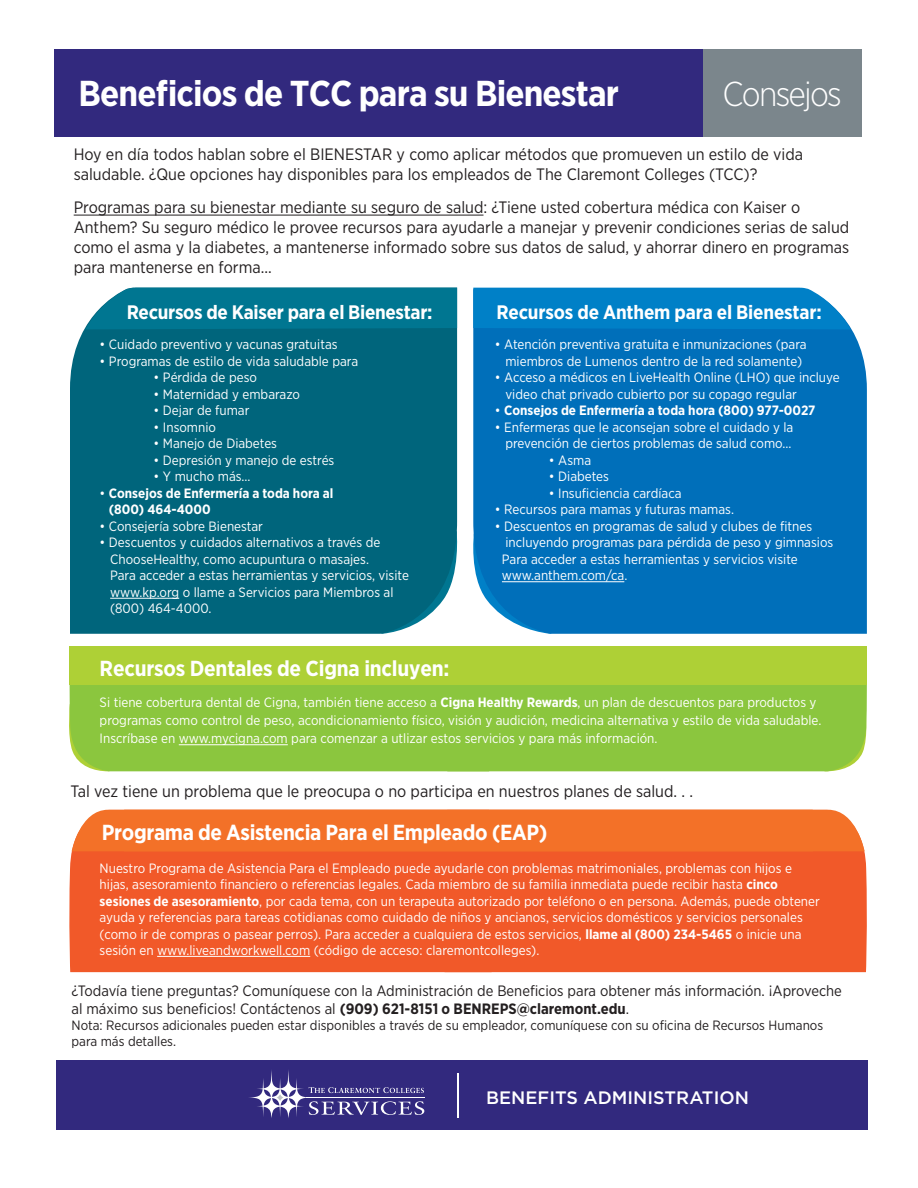
<style>
.page{position:relative;width:918px;height:1188px;background:#fff}
.page>*{position:absolute;margin:0;border:0;box-sizing:border-box;transform-origin:0 0}
.t1{font:700 36px "Gotham Narrow";letter-spacing:-.025em;color:#fff}
.t2{font:300 34.5px "Gotham Narrow";letter-spacing:-.05em;color:#fff}
.t3{font:700 21.75px "Gotham Narrow";letter-spacing:-.015em;color:#fff}
.t4{font:700 19.5px "Gotham Narrow";letter-spacing:-.015em;color:#fff}
.t5{font:500 18px "Gotham";color:#fff}
.t6{font:16.5px/19.8px "Gotham Narrow";color:#231f20}
.t7{font:15px/18px "Gotham Narrow";color:#231f20}
.t8{font:13.5px/16.5px "Gotham Narrow";color:#fff}
.t9{font:13.5px/16.2px "Gotham Narrow";color:#231f20}
.t10{font:700 13.5px/16.5px "Gotham Narrow";color:#fff}
.s1{font-weight:400}
.s2{font-weight:700}
</style>
<div class="page">
<div style="left:69px;top:850px;width:376px;height:122px;background:#f15929"></div>
<div style="left:445px;top:851px;width:422px;height:121px;background:#f15929"></div>
<div style="left:492px;top:685px;width:375px;height:86px;background:#8bc63e"></div>
<div style="left:69px;top:646px;width:423px;height:125px;background:#8bc63e"></div>
<div style="left:70px;top:646px;width:797px;height:39px;background:#aed036"></div>
<div style="left:473px;top:328px;width:394px;height:306px;background:#006fba"></div>
<div style="left:473px;top:288px;width:378px;height:41px;background:#0080c7"></div>
<div style="left:54px;top:50px;width:650px;height:87px;background:#32297e"></div>
<div style="left:704px;top:50px;width:158px;height:87px;background:#7b868c"></div>
<div style="left:56px;top:1060px;width:811px;height:70px;background:#32297e"></div>
<hr style="left:74px;top:215px;width:409px;height:1px;background:#231f20">
<hr style="left:502px;top:581px;width:122px;height:1px;background:#fff">
<svg style="left:249px;top:1070px;width:175px;height:48px"></svg>
<div style="left:70px;top:328px;width:387px;height:306px;background:#00657c"></div>
<hr style="left:110px;top:598px;width:69px;height:1px;background:#fff">
<div style="left:85px;top:288px;width:372px;height:41px;background:#007691"></div>
<hr style="left:179px;top:744px;width:109px;height:1px;background:#fff">
<hr style="left:157px;top:956px;width:153px;height:1px;background:#fff">
<hr style="left:457px;top:1074px;width:2px;height:44px;background:#fff">
<div style="left:72px;top:810px;width:793px;height:41px;background:#f37128"></div>
<h1 class="t1" style="left:79px;top:70px;width:542px">Beneficios de TCC para su Bienestar</h1>
<h2 class="t2" style="left:723px;top:73px;width:121px">Consejos</h2>
<p class="t6" style="left:74px;top:144px;width:731px">Hoy en día todos hablan sobre el BIENESTAR y como aplicar métodos que promueven un estilo de vida saludable. ¿Que opciones hay disponibles para los empleados de The Claremont Colleges (TCC)?</p>
<p class="t6" style="left:74px;top:197px;width:777px">Programas para su bienestar mediante su seguro de salud: ¿Tiene usted cobertura médica con Kaiser o Anthem? Su seguro médico le provee recursos para ayudarle a manejar y prevenir condiciones serias de salud como el asma y la diabetes, a mantenerse informado sobre sus datos de salud, y ahorrar dinero en programas para mantenerse en forma...</p>
<h3 class="t4" style="left:127px;top:299px;width:307px">Recursos de Kaiser para el Bienestar:</h3>
<p class="t8" style="left:100px;top:336px;width:239px">• Cuidado preventivo y vacunas gratuitas</p>
<p class="t8" style="left:100px;top:353px;width:260px">• Programas de estilo de vida saludable para</p>
<p class="t8" style="left:154px;top:369px;width:105px">• Pérdida de peso</p>
<p class="t8" style="left:154px;top:386px;width:148px">• Maternidad y embarazo</p>
<p class="t8" style="left:154px;top:402px;width:97px">• Dejar de fumar</p>
<p class="t8" style="left:154px;top:419px;width:64px">• Insomnio</p>
<p class="t8" style="left:154px;top:435px;width:125px">• Manejo de Diabetes</p>
<p class="t8" style="left:154px;top:452px;width:182px">• Depresión y manejo de estrés</p>
<p class="t8" style="left:154px;top:468px;width:98px">• Y mucho más...</p>
<p class="t10" style="left:109px;top:485px;width:226px;text-indent:-9px"><span class="s1">•</span> Consejos de Enfermería a toda hora al (800) 464-4000</p>
<p class="t8" style="left:100px;top:518px;width:165px">• Consejería sobre Bienestar</p>
<p class="t8" style="left:110px;top:534px;width:300px;text-indent:-10px">• Descuentos y cuidados alternativos a través de ChooseHealthy, como acupuntura o masajes.<br>Para acceder a estas herramientas y servicios, visite www.kp.org o llame a Servicios para Miembros al (800) 464-4000.</p>
<h3 class="t4" style="left:496px;top:299px;width:327px">Recursos de Anthem para el Bienestar:</h3>
<p class="t8" style="left:495px;top:336px;width:313px;text-align:center">• Atención preventiva gratuita e inmunizaciones (para miembros de Lumenos dentro de la red solamente)</p>
<p class="t8" style="left:505px;top:369px;width:336px;text-indent:-10px">• Acceso a médicos en LiveHealth Online (LHO) que incluye video chat privado cubierto por su copago regular</p>
<p class="t10" style="left:495px;top:402px;width:322px"><span class="s1">•</span> Consejos de Enfermería a toda hora (800) 977-0027</p>
<p class="t8" style="left:495px;top:419px;width:300px;text-align:right">• Enfermeras que le aconsejan sobre el cuidado y la prevención de ciertos problemas de salud como...</p>
<p class="t8" style="left:549px;top:452px;width:44px">• Asma</p>
<p class="t8" style="left:549px;top:468px;width:62px">• Diabetes</p>
<p class="t8" style="left:549px;top:485px;width:134px">• Insuficiencia cardíaca</p>
<p class="t8" style="left:495px;top:501px;width:241px">• Recursos para mamas y futuras mamas.</p>
<p class="t8" style="left:502px;top:518px;width:333px;text-indent:-7px">• Descuentos en programas de salud y clubes de fitnes incluyendo programas para pérdida de peso y gimnasios Para acceder a estas herramientas y servicios visite www.anthem.com/ca.</p>
<h3 class="t3" style="left:100px;top:655px;width:351px">Recursos Dentales de Cigna incluyen:</h3>
<p class="t8" style="left:100px;top:693px;width:723px;line-height:18px">Si tiene cobertura dental de Cigna, también tiene acceso a <span class="s2">Cigna Healthy Rewards</span>, un plan de descuentos para productos y programas como control de peso, acondicionamiento físico, visión y audición, medicina alternativa y estilo de vida saludable.<br>Inscríbase en www.mycigna.com para comenzar a utlizar estos servicios y para más información.</p>
<p class="t6" style="left:71px;top:781px;width:624px">Tal vez tiene un problema que le preocupa o no participa en nuestros planes de salud. . .</p>
<h3 class="t3" style="left:102px;top:818px;width:447px">Programa de Asistencia Para el Empleado (EAP)</h3>
<p class="t8" style="left:100px;top:859px;width:722px">Nuestro Programa de Asistencia Para el Empleado puede ayudarle con problemas matrimoniales, problemas con hijos e hijas, asesoramiento financiero o referencias legales. Cada miembro de su familia inmediata puede recibir hasta <span class="s2">cinco sesiones de asesoramiento</span>, por cada tema, con un terapeuta autorizado por teléfono o en persona. Además, puede obtener ayuda y referencias para tareas cotidianas como cuidado de niños y ancianos, servicios domésticos y servicios personales (como ir de compras o pasear perros). Para acceder a cualquiera de estos servicios, <span class="s2">llame al (800) 234-5465</span> o inicie una sesión en www.liveandworkwell.com (código de acceso: claremontcolleges).</p>
<p class="t7" style="left:72px;top:981px;width:772px">¿Todavía tiene preguntas? Comuníquese con la Administración de Beneficios para obtener más información. ¡Aproveche al máximo sus beneficios! Contáctenos al <span class="s2">(909) 621-8151 o BENREPS@claremont.edu</span>.</p>
<p class="t9" style="left:72px;top:1017px;width:753px">Nota: Recursos adicionales pueden estar disponibles a través de su empleador, comuníquese con su oficina de Recursos Humanos para más detalles.</p>
<h3 class="t5" style="left:486px;top:1086px;width:264px">BENEFITS ADMINISTRATION</h3>
</div>
